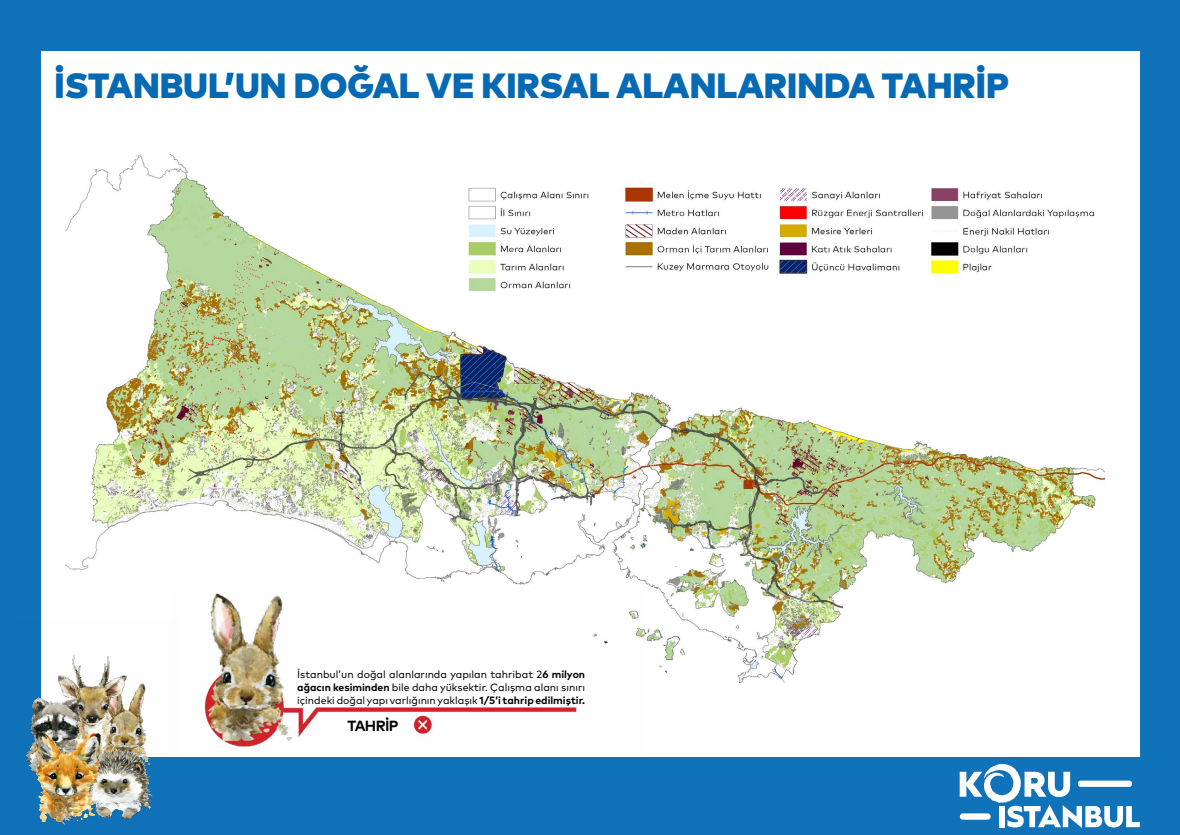
<style>
.page{position:relative;width:1180px;height:835px;background:#fff}
.page>*{position:absolute;margin:0;border:0;box-sizing:border-box;transform-origin:0 0}
.t1{font:900 35px "Mark Pro";color:#0669b3}
.t2{font:700 14.7px "Mark Pro";letter-spacing:-.04em;color:#000}
.t3{font:10.5px/12.6px "Mark Pro";color:#000;text-align:justify}
.s1{font-weight:700}
</style>
<div class="page">
<div style="left:0;top:0;width:1180px;height:834px;background:#1072b9"></div>
<div style="left:41px;top:51px;width:1098px;height:705px;background:#fff"></div>
<svg style="left:959px;top:763px;width:180px;height:64px"></svg>
<img style="left:65px;top:154px;width:1040px;height:528px">
<img style="left:171px;top:587px;width:474px;height:160px">
<img style="left:25px;top:618px;width:153px;height:207px">
<h1 class="t1" style="left:55px;top:58px;width:956px">İSTANBUL’UN DOĞAL VE KIRSAL ALANLARINDA TAHRİP</h1>
<p class="t3" style="left:297px;top:667px;width:289px">İstanbul’un doğal alanlarında yapılan tahribat 2<span class="s1">6 milyon ağacın kesiminden</span> bile daha yüksektir. Çalışma alanı sınırı içindeki doğal yapı varlığının yaklaşık <span class="s1">1/5’i tahrip edilmiştir.</span></p>
<h2 class="t2" style="left:347px;top:714px;width:53px">TAHRİP</h2>
</div>
